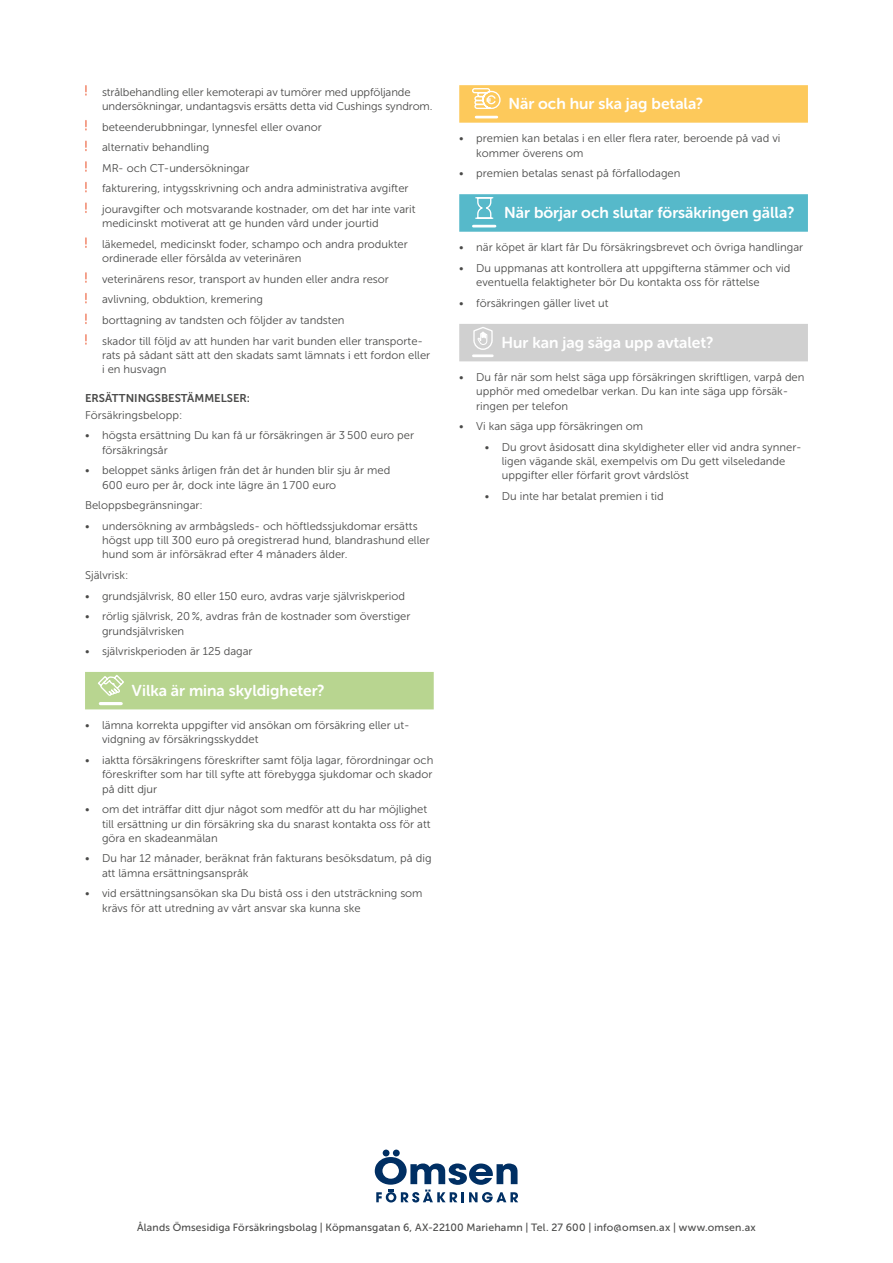
<style>
.page{position:relative;width:893px;height:1263px;background:#fff}
.page>*{position:absolute;margin:0;border:0;box-sizing:border-box;transform-origin:0 0}
.t1{font:15.75px "Museo Sans Rounded 700";color:#fff}
.t2{font:11.25px/14.2px "Museo Sans 300";color:#4a4a49}
.t3{font:11.25px "Museo Sans 700";color:#4a4a49}
.t4{font:10.5px "Museo Sans 500";letter-spacing:.02em;color:#4a4a49}
.s1{font-family:"Museo Sans Rounded 500"}
</style>
<div class="page">
<svg style="left:85px;top:85px;width:2px;height:11px"></svg>
<svg style="left:85px;top:120px;width:2px;height:11px"></svg>
<svg style="left:85px;top:141px;width:2px;height:10px"></svg>
<svg style="left:85px;top:161px;width:2px;height:11px"></svg>
<svg style="left:85px;top:182px;width:2px;height:10px"></svg>
<svg style="left:85px;top:202px;width:2px;height:11px"></svg>
<svg style="left:85px;top:237px;width:2px;height:11px"></svg>
<svg style="left:85px;top:272px;width:2px;height:11px"></svg>
<svg style="left:85px;top:293px;width:2px;height:10px"></svg>
<svg style="left:85px;top:313px;width:2px;height:11px"></svg>
<svg style="left:85px;top:334px;width:2px;height:11px"></svg>
<div style="left:85px;top:672px;width:349px;height:37px;background:#b8d590"></div>
<svg style="left:98px;top:675px;width:26px;height:21px"></svg>
<div style="left:459px;top:85px;width:349px;height:38px;background:#fdc95b"></div>
<div style="left:459px;top:194px;width:349px;height:38px;background:#56b9ca"></div>
<svg style="left:475px;top:197px;width:19px;height:22px"></svg>
<div style="left:459px;top:324px;width:349px;height:37px;background:#d0d0d0"></div>
<svg style="left:473px;top:327px;width:20px;height:23px"></svg>
<hr style="left:473px;top:354px;width:19px;height:3px;background:#fff">
<hr style="left:473px;top:225px;width:22px;height:2px;background:#fff">
<svg style="left:472px;top:88px;width:29px;height:21px"></svg>
<hr style="left:476px;top:116px;width:21px;height:2px;background:#fff">
<hr style="left:100px;top:702px;width:21px;height:3px;background:#fff">
<div style="left:383px;top:1149px;width:6px;height:7px;background:#002f63;border-radius:50%"></div>
<div style="left:393px;top:1149px;width:7px;height:7px;background:#002f63;border-radius:50%"></div>
<svg style="left:375px;top:1157px;width:143px;height:45px"></svg>
<p class="t2" style="left:102px;top:85px;width:332px">strålbehandling eller kemoterapi av tumörer med uppföljande undersökningar, undantagsvis ersätts detta vid Cushings syndrom.</p>
<p class="t2" style="left:102px;top:116px;width:315px;line-height:20.7px">beteenderubbningar, lynnesfel eller ovanor<br>alternativ behandling<br>MR- och CT-undersökningar<br>fakturering, intygsskrivning och andra administrativa avgifter jouravgifter och motsvarande kostnader, om det har inte varit</p>
<p class="t2" style="left:102px;top:213px;width:307px;line-height:20.5px">medicinskt motiverat att ge hunden vård under jourtid läkemedel, medicinskt foder, schampo och andra produkter</p>
<p class="t2" style="left:102px;top:248px;width:323px;line-height:20.7px">ordinerade eller försålda av veterinären<br>veterinärens resor, transport av hunden eller andra resor avlivning, obduktion, kremering<br>borttagning av tandsten och följder av tandsten<br>skador till följd av att hunden har varit bunden eller transporte-</p>
<p class="t2" style="left:102px;top:348px;width:330px">rats på sådant sätt att den skadats samt lämnats i ett fordon eller i en husvagn</p>
<p class="t3" style="left:85px;top:392px;width:167px">ERSÄTTNINGSBESTÄMMELSER:</p>
<p class="t2" style="left:85px;top:408px;width:99px">Försäkringsbelopp:</p>
<p class="t2" style="left:102px;top:428px;width:314px;text-indent:-17px">• högsta ersättning Du kan få ur försäkringen är 3 500 euro per försäkringsår</p>
<p class="t2" style="left:102px;top:463px;width:290px;text-indent:-17px">• beloppet sänks årligen från det år hunden blir sju år med<br>600 euro per år, dock inte lägre än 1 700 euro</p>
<p class="t2" style="left:85px;top:498px;width:119px">Beloppsbegränsningar:</p>
<p class="t2" style="left:102px;top:519px;width:329px;text-indent:-17px">• undersökning av armbågsleds- och höftledssjukdomar ersätts högst upp till 300 euro på oregistrerad hund, blandrashund eller hund som är införsäkrad efter 4 månaders ålder.</p>
<p class="t2" style="left:85px;top:568px;width:45px">Självrisk:</p>
<p class="t2" style="left:85px;top:589px;width:322px">• grundsjälvrisk, 80 eller 150 euro, avdras varje självriskperiod</p>
<p class="t2" style="left:102px;top:609px;width:310px;text-indent:-17px">• rörlig självrisk, 20 %, avdras från de kostnader som överstiger grundsjälvrisken</p>
<p class="t2" style="left:85px;top:644px;width:169px">• självriskperioden är 125 dagar</p>
<h1 class="t1" style="left:132px;top:682px;width:194px">Vilka är mina skyldigheter?</h1>
<p class="t2" style="left:102px;top:718px;width:309px;text-indent:-17px">• lämna korrekta uppgifter vid ansökan om försäkring eller ut&shy;vidgning av försäkringsskyddet</p>
<p class="t2" style="left:102px;top:753px;width:333px;text-align:justify;text-indent:-17px">• iaktta försäkringens föreskrifter samt följa lagar, förordningar och föreskrifter som har till syfte att förebygga sjukdomar och skador på ditt djur</p>
<p class="t2" style="left:102px;top:802px;width:330px;text-indent:-17px">• om det inträfar ditt djur något som medför att du har möjlighet till ersättning ur din försäkring ska du snarast kontakta oss för att göra en skadeanmälan</p>
<p class="t2" style="left:102px;top:851px;width:331px;text-indent:-17px">• Du har 12 månader, beräknat från fakturans besöksdatum, på dig att lämna ersättningsanspråk</p>
<p class="t2" style="left:102px;top:886px;width:322px;text-indent:-17px">• vid ersättningsansökan ska Du bistå oss i den utsträckning som krävs för att utredning av vårt ansvar ska kunna ske</p>
<h1 class="t1" style="left:508px;top:95px;width:196px">När och hur ska jag betala?</h1>
<p class="t2" style="left:476px;top:132px;width:306px;text-indent:-17px">• premien kan betalas i en eller fera rater, beroende på vad vi kommer överens om</p>
<p class="t2" style="left:459px;top:166px;width:223px">• premien betalas senast på förfallodagen</p>
<h1 class="t1" style="left:504px;top:204px;width:292px">När börjar och slutar försäkringen gälla?</h1>
<p class="t2" style="left:459px;top:241px;width:345px">• när köpet är klart får Du försäkringsbrevet och övriga handlingar</p>
<p class="t2" style="left:476px;top:261px;width:316px;text-indent:-17px">• Du uppmanas att kontrollera att uppgifterna stämmer och vid eventuella felaktigheter bör Du kontakta oss för rättelse</p>
<p class="t2" style="left:459px;top:296px;width:151px">• försäkringen gäller livet ut</p>
<h1 class="t1" style="left:502px;top:334px;width:213px">Hur kan jag säga upp avtalet?</h1>
<p class="t2" style="left:476px;top:370px;width:330px;text-indent:-17px">• Du får när som helst säga upp försäkringen skriftligen, varpå den upphör med omedelbar verkan. Du kan inte säga upp försäk&shy;ringen per telefon</p>
<p class="t2" style="left:459px;top:419px;width:186px">• Vi kan säga upp försäkringen om</p>
<p class="t2" style="left:502px;top:440px;width:301px;text-indent:-17px">• Du grovt åsidosatt dina skyldigheter eller vid andra synner&shy;ligen vägande skäl, exempelvis om Du gett vilseledande uppgifter eller förfarit grovt vårdslöst</p>
<p class="t2" style="left:485px;top:489px;width:180px">• Du inte har betalat premien i tid</p>
<p class="t4" style="left:137px;top:1221px;width:620px"><span class="s1">Ålands Ömsesidiga Försäkringsbolag</span> | Köpmansgatan 6, AX-22100 Mariehamn | Tel. 27 600 | info@omsen.ax | www.omsen.ax</p>
</div>
